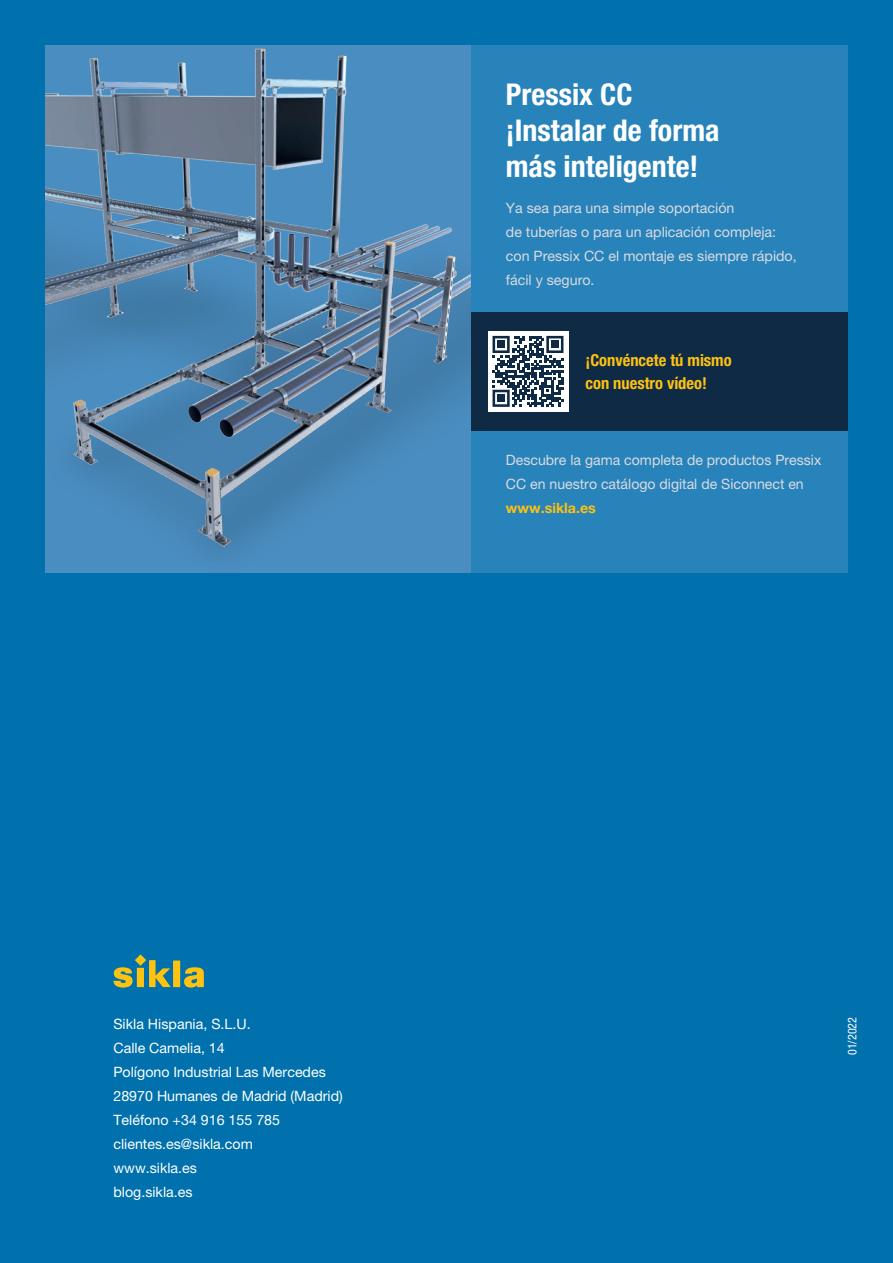
<style>
.page{position:relative;width:893px;height:1263px;background:#0071ad}
.page>*{position:absolute;margin:0;border:0;box-sizing:border-box;transform-origin:0 0}
.t1{font:700 condensed 30px/36px "Helvetica Neue LT Pro";color:#fff}
.t2{font:700 condensed 16.5px/22.5px "Helvetica Neue LT Pro";color:#fec210}
.t3{font:14.25px/24px "Helvetica Neue LT Pro";color:#dadbe1}
.t4{font:14.25px/24px "Helvetica Neue LT Pro";color:#fff}
.t5{font:700 14.25px "Helvetica Neue LT Pro";color:#fec210}
.t6{font:condensed 12px "Helvetica Neue LT Pro";color:#fff}
</style>
<div class="page">
<div style="left:45px;top:45px;width:803px;height:527px;background:#2883ba"></div>
<div style="left:470px;top:312px;width:378px;height:118px;background:#0e2a45"></div>
<div style="left:488px;top:331px;width:80px;height:81px;background:#fff"></div>
<svg style="left:492px;top:336px;width:71px;height:71px"></svg>
<div style="left:497px;top:341px;width:8px;height:7px;background:#0e2a45"></div>
<div style="left:551px;top:341px;width:8px;height:7px;background:#0e2a45"></div>
<div style="left:497px;top:395px;width:8px;height:7px;background:#0e2a45"></div>
<img style="left:45px;top:45px;width:425px;height:524px">
<svg style="left:113px;top:954px;width:91px;height:34px"></svg>
<h1 class="t1" style="left:506px;top:76px;width:215px">Pressix CC ¡Instalar de forma más inteligente!</h1>
<p class="t3" style="left:506px;top:196px;width:292px">Ya sea para una simple soportación<br>de tuberías o para un aplicación compleja: con Pressix CC el montaje es siempre rápido, fácil y seguro.</p>
<p class="t2" style="left:585px;top:349px;width:148px">¡Convéncete tú mismo con nuestro vídeo!</p>
<p class="t3" style="left:506px;top:448px;width:317px">Descubre la gama completa de productos Pressix<br>CC en nuestro catálogo digital de Siconnect en</p>
<p class="t5" style="left:506px;top:499px;width:91px">www.sikla.es</p>
<p class="t4" style="left:113px;top:1012px;width:231px">Sikla Hispania, S.L.U.<br>Calle Camelia, 14<br>Polígono Industrial Las Mercedes<br>28970 Humanes de Madrid (Madrid)<br>Teléfono +34 916 155 785 clientes.es@sikla.com<br>www.sikla.es<br>blog.sikla.es</p>
<p class="t6" style="left:845px;top:1055px;width:39px;rotate:-90deg">01/2022</p>
</div>
